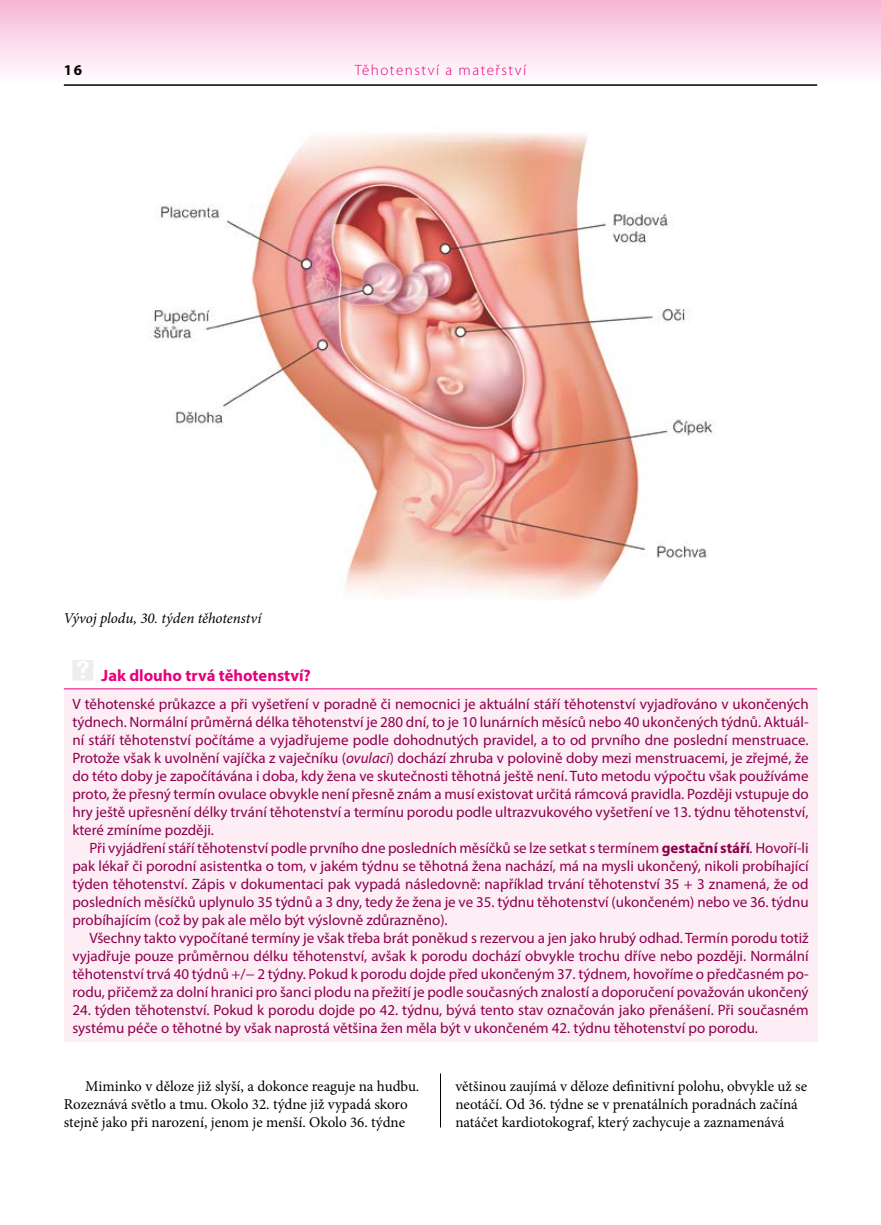
<style>
.page{position:relative;width:881px;height:1225px;background:#fff}
.page>*{position:absolute;margin:0;border:0;box-sizing:border-box;transform-origin:0 0}
.t1{font:700 16.5px "Myriad Pro";color:#e6007d}
.t2{font:15px/18px "Myriad Pro";color:#8d004c;text-align:justify}
.t3{font:15px/18px "Minion Pro";color:#000}
.t4{font:italic 15px "Minion Pro";letter-spacing:-.005em;color:#000}
.t5{font:300 15px "Myriad Pro";letter-spacing:.1em;color:#e6007d}
.t6{font:700 15px "Myriad Pro";color:#000}
.s1{font-style:italic}
.s2{font-weight:700}
</style>
<div class="page">
<div style="left:0;top:0;width:880px;height:86px;background:linear-gradient(to bottom,#f6b6d4,#fff)"></div>
<hr style="left:64px;top:84px;width:752px;height:2px;background:#000">
<hr style="left:440px;top:1073px;width:1px;height:54px;background:#000">
<div style="left:64px;top:689px;width:752px;height:352px;background:#fdeef6"></div>
<hr style="left:64px;top:688px;width:752px;height:1px;background:#e6007d">
<div style="left:72px;top:658px;width:21px;height:22px;background:#ededed"></div>
<div style="left:63px;top:605px;width:753px;height:54px;background:#fff"></div>
<img style="left:153px;top:132px;width:561px;height:468px">
<p class="t6" style="left:64px;top:60px;width:20px">16</p>
<p class="t5" style="left:354px;top:61px;width:173px">Těhotenství a mateřství</p>
<p class="t4" style="left:63px;top:608px;width:199px">Vývoj plodu, 30. týden těhotenství</p>
<p class="t1" style="left:72px;top:664px;width:240px"><sup>▲</sup> Jak dlouho trvá těhotenství?</p>
<p class="t2" style="left:72px;top:694px;width:737px">V těhotenské průkazce a při vyšetření v poradně či nemocnici je aktuální stáří těhotenství vyjadřováno v ukončených týdnech. Normální průměrná délka těhotenství je 280 dní, to je 10 lunárních měsíců nebo 40 ukončených týdnů. Aktuál&shy;ní stáří těhotenství počítáme a vyjadřujeme podle dohodnutých pravidel, a to od prvního dne poslední menstruace.<br>Protože však k uvolnění vajíčka z vaječníku (<span class="s1">ovulaci</span>) dochází zhruba v polovině doby mezi menstruacemi, je zřejmé, že do této doby je započítávána i doba, kdy žena ve skutečnosti těhotná ještě není. Tuto metodu výpočtu však používáme proto, že přesný termín ovulace obvykle není přesně znám a musí existovat určitá rámcová pravidla. Později vstupuje do hry ještě upřesnění délky trvání těhotenství a termínu porodu podle ultrazvukového vyšetření ve 13. týdnu těhotenství, které zmíníme později.</p>
<p class="t2" style="left:72px;top:838px;width:737px;text-indent:17px">Při vyjádření stáří těhotenství podle prvního dne posledních měsíčků se lze setkat s termínem <span class="s2">gestační stáří</span><span class="s1">.</span> Hovoří-li pak lékař či porodní asistentka o tom, v jakém týdnu se těhotná žena nachází, má na mysli ukončený, nikoli probíhající týden těhotenství. Zápis v dokumentaci pak vypadá následovně: například trvání těhotenství 35 + 3 znamená, že od posledních měsíčků uplynulo 35 týdnů a 3 dny, tedy že žena je ve 35. týdnu těhotenství (ukončeném) nebo ve 36. týdnu probíhajícím (což by pak ale mělo být výslovně zdůrazněno).</p>
<p class="t2" style="left:72px;top:928px;width:737px;text-indent:17px">Všechny takto vypočítané termíny je však třeba brát poněkud s rezervou a jen jako hrubý odhad. Termín porodu totiž vyjadřuje pouze průměrnou délku těhotenství, avšak k porodu dochází obvykle trochu dříve nebo později. Normální těhotenství trvá 40 týdnů +/− 2 týdny. Pokud k porodu dojde před ukončeným 37. týdnem, hovoříme o předčasném po&shy;rodu, přičemž za dolní hranici pro šanci plodu na přežití je podle současných znalostí a doporučení považován ukončený</p>
<p class="t2" style="left:72px;top:1000px;width:737px">24. týden těhotenství. Pokud k porodu dojde po 42. týdnu, bývá tento stav označován jako přenášení. Při současném systému péče o těhotné by však naprostá většina žen měla být v ukončeném 42. týdnu těhotenství po porodu.</p>
<p class="t3" style="left:64px;top:1077px;width:357px;text-indent:21px">Miminko v děloze již slyší, a dokonce reaguje na hudbu.<br>Rozeznává světlo a tmu. Okolo 32. týdne již vypadá skoro stejně jako při narození, jenom je menší. Okolo 36. týdne</p>
<p class="t3" style="left:455px;top:1077px;width:353px">většinou zaujímá v děloze definitivní polohu, obvykle už se neotáčí. Od 36. týdne se v prenatálních poradnách začíná natáčet kardiotokograf, který zachycuje a zaznamenává</p>
</div>
